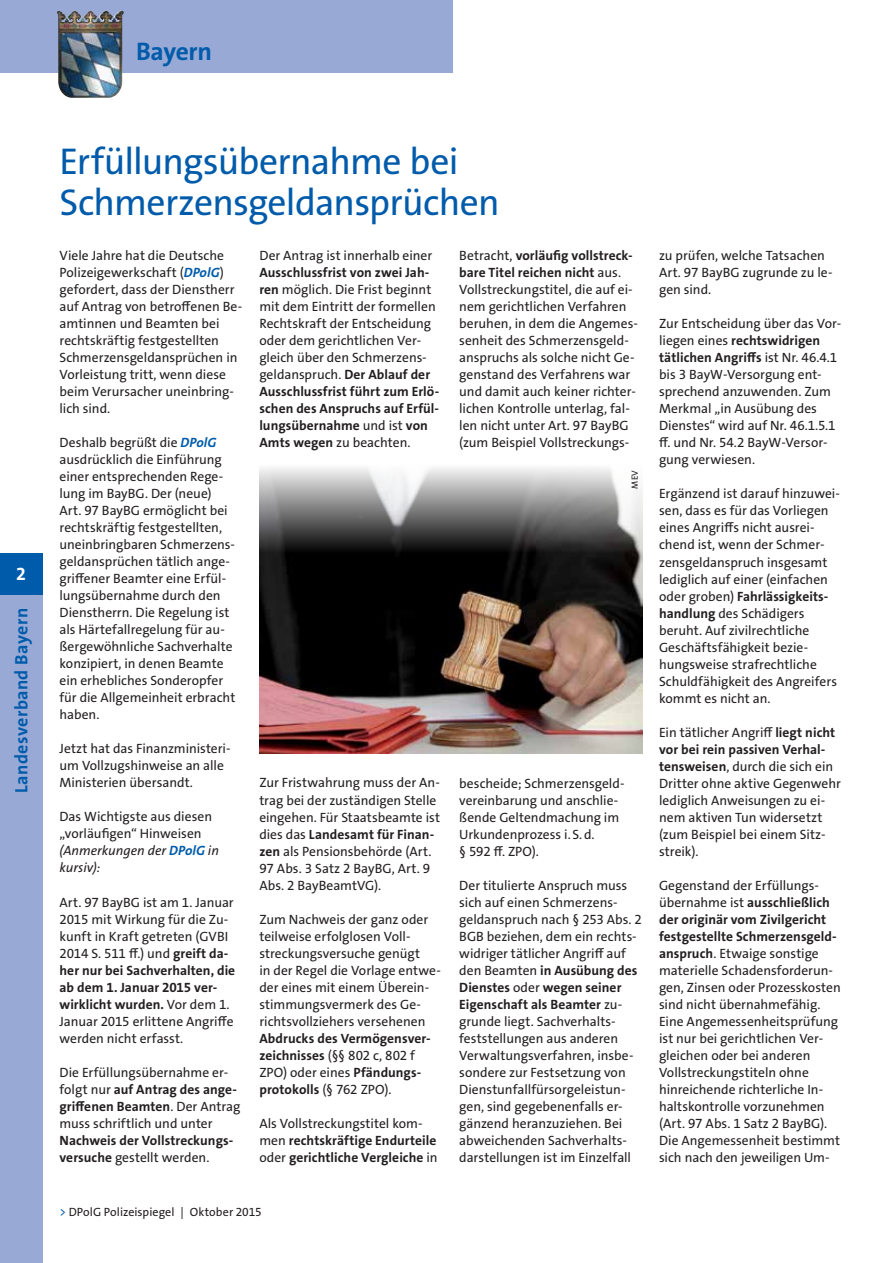
<style>
.page{position:relative;width:893px;height:1263px;background:#fff}
.page>*{position:absolute;margin:0;border:0;box-sizing:border-box;transform-origin:0 0}
.t1{font:37.5px/40.5px "The Sans Os F";letter-spacing:-.02em;color:#005baa}
.t2{font:700 25.5px "The Sans Os F";letter-spacing:-.01em;color:#005baa}
.t3{font:700 18px "The Sans Os F";letter-spacing:.02em;color:#005baa}
.t4{font:700 18px "The Sans Os F";color:#fff}
.t5{font:13.5px/17px "The Sans Os F";color:#231f20}
.t6{font:700 13.5px/17px "The Sans Os F";letter-spacing:.005em;color:#231f20}
.t7{font:12px "The Sans Os F";letter-spacing:.005em;color:#231f20}
.t8{font:9px "The Sans Os F";color:#231f20}
.s1{font-weight:700;font-style:italic;color:#005baa}
.s2{font-style:italic}
.s3{font-weight:700}
.s4{font-weight:400}
.s5{color:#005baa}
</style>
<div class="page">
<img style="left:259px;top:468px;width:383px;height:285px">
<div style="left:0;top:553px;width:43px;height:42px;background:#005baa"></div>
<div style="left:0;top:595px;width:43px;height:668px;background:#98a9d6"></div>
<div style="left:0;top:0;width:453px;height:72px;background:#98a9d6"></div>
<img style="left:68px;top:11px;width:53px;height:11px">
<h2 class="t2" style="left:136px;top:35px;width:77px">Bayern</h2>
<h3 class="t4" style="left:16px;top:562px;width:11px">2</h3>
<h3 class="t3" style="left:10px;top:793px;width:187px;rotate:-90deg">Landesverband Bayern</h3>
<h1 class="t1" style="left:60px;top:142px;width:442px">Erfüllungsübernahme bei<br>Schmerzensgeldansprüchen</h1>
<p class="t5" style="left:60px;top:247px;width:184px">Viele Jahre hat die Deutsche<br>Polizeigewerkschaft (<span class="s1">DPolG</span>) gefordert, dass der Dienstherr auf Antrag von betroffenen Be&shy;amtinnen und Beamten bei rechtskräftig festgestellten<br>Schmerzensgeldansprüchen in<br>Vorleistung tritt, wenn diese beim Verursacher uneinbring&shy;lich sind.</p>
<p class="t5" style="left:60px;top:434px;width:177px">Deshalb begrüßt die <span class="s1">DPolG </span>ausdrücklich die Einführung einer entsprechenden Rege&shy;lung im BayBG. Der (neue)<br>Art. 97 BayBG ermöglicht bei rechtskräftig festgestellten, uneinbringbaren Schmerzens&shy;geldansprüchen tätlich ange&shy;griffener Beamter eine Erfül&shy;lungsübernahme durch den<br>Dienstherrn. Die Regelung ist als Härtefallregelung für au&shy;ßergewöhnliche Sachverhalte konzipiert, in denen Beamte ein erhebliches Sonderopfer für die Allgemeinheit erbracht haben.</p>
<p class="t5" style="left:60px;top:740px;width:173px">Jetzt hat das Finanzministeri&shy;um Vollzugshinweise an alle<br>Ministerien übersandt.</p>
<p class="t5" style="left:60px;top:808px;width:161px">Das Wichtigste aus diesen „vorläufigen“ Hinweisen <span class="s2">(Anmerkungen der</span> <span class="s1">DPolG</span> <span class="s2">in kursiv):</span></p>
<p class="t5" style="left:60px;top:893px;width:177px">Art. 97 BayBG ist am 1. Januar<br>2015 mit Wirkung für die Zu&shy;kunft in Kraft getreten (GVBI<br>2014 S. 511 ff.) und <span class="s3">greift da&shy;her nur bei Sachverhalten, die ab dem 1. Januar 2015 ver&shy;wirklicht wurden.</span> Vor dem 1.<br>Januar 2015 erlittene Angriffe werden nicht erfasst.</p>
<p class="t5" style="left:60px;top:1064px;width:183px">Die Erfüllungsübernahme er&shy;folgt nur <span class="s3">auf Antrag des ange&shy;griffenen Beamten</span>. Der Antrag muss schriftlich und unter</p>
<p class="t6" style="left:60px;top:1132px;width:175px">Nachweis der Vollstreckungs&shy;versuche <span class="s4">gestellt werden.</span></p>
<p class="t5" style="left:459px;top:247px;width:180px">Betracht, <span class="s3">vorläufig vollstreck&shy;bare Titel reichen nicht</span> aus.<br>Vollstreckungstitel, die auf ei&shy;nem gerichtlichen Verfahren beruhen, in dem die Angemes&shy;senheit des Schmerzensgeld&shy;anspruchs als solche nicht Ge&shy;genstand des Verfahrens war und damit auch keiner richter&shy;lichen Kontrolle unterlag, fal&shy;len nicht unter Art. 97 BayBG (zum Beispiel Vollstreckungs-</p>
<p class="t5" style="left:259px;top:247px;width:174px">Der Antrag ist innerhalb einer</p>
<p class="t5" style="left:259px;top:264px;width:181px"><span class="s3">Ausschlussfrist von zwei Jah&shy;ren</span> möglich. Die Frist beginnt mit dem Eintritt der formellen<br>Rechtskraft der Entscheidung oder dem gerichtlichen Ver&shy;gleich über den Schmerzens&shy;geldanspruch. <span class="s3">Der Ablauf der<br>Ausschlussfrist führt zum Erlö&shy;schen des Anspruchs auf Erfül&shy;lungsübernahme</span> und ist <span class="s3">von<br>Amts wegen</span> zu beachten.</p>
<p class="t8" style="left:629px;top:488px;width:20px;rotate:-90deg">MEV</p>
<p class="t5" style="left:259px;top:774px;width:182px">Zur Fristwahrung muss der An&shy;trag bei der zuständigen Stelle eingehen. Für Staatsbeamte ist dies das <span class="s3">Landesamt für Finan&shy;zen</span> als Pensionsbehörde (Art.<br>97 Abs. 3 Satz 2 BayBG, Art. 9<br>Abs. 2 BayBeamtVG).</p>
<p class="t5" style="left:259px;top:911px;width:183px">Zum Nachweis der ganz oder teilweise erfolglosen Voll&shy;streckungsversuche genügt<br>in der Regel die Vorlage entwe&shy;der eines mit einem Überein&shy;stimmungsvermerk des Ge&shy;richtsvollziehers versehenen</p>
<p class="t6" style="left:259px;top:1030px;width:173px">Abdrucks des Vermögensver&shy;zeichnisses <span class="s4">(§§ 802 c, 802 f<br>ZPO) oder eines</span> Pfändungs&shy;protokolls <span class="s4">(§ 762 ZPO).</span></p>
<p class="t6" style="left:259px;top:1115px;width:180px"><span class="s4">Als Vollstreckungstitel kom&shy;men</span> rechtskräftige Endurteile <span class="s4">oder</span> gerichtliche Vergleiche <span class="s4">in</span></p>
<p class="t5" style="left:459px;top:775px;width:167px">bescheide; Schmerzensgeld&shy;vereinbarung und anschlie&shy;ßende Geltendmachung im<br>Urkundenprozess i.S.d.<br>§ 592 ff. ZPO).</p>
<p class="t5" style="left:459px;top:877px;width:184px">Der titulierte Anspruch muss sich auf einen Schmerzens&shy;geldanspruch nach § 253 Abs. 2<br>BGB beziehen, dem ein rechts&shy;widriger tätlicher Angriff auf den Beamten <span class="s3">in Ausübung des<br>Dienstes</span> oder <span class="s3">wegen seiner<br>Eigenschaft als Beamter</span> zu&shy;grunde liegt. Sachverhalts&shy;feststellungen aus anderen<br>Verwaltungsverfahren, insbe&shy;sondere zur Festsetzung von<br>Dienstunfallfürsorgeleistun&shy;gen, sind gegebenenfalls er&shy;gänzend heranzuziehen. Bei abweichenden Sachverhalts&shy;darstellungen ist im Einzelfall</p>
<p class="t7" style="left:60px;top:1204px;width:204px"><span class="s5">&gt;</span> DPolG Polizeispiegel | Oktober 2015</p>
<p class="t5" style="left:659px;top:247px;width:175px">zu prüfen, welche Tatsachen<br>Art. 97 BayBG zugrunde zu le&shy;gen sind.</p>
<p class="t5" style="left:659px;top:315px;width:184px">Zur Entscheidung über das Vor&shy;liegen eines <span class="s3">rechtswidrigen tätlichen Angriffs</span> ist Nr. 46.4.1 bis 3 BayW-Versorgung ent&shy;sprechend anzuwenden. Zum<br>Merkmal „in Ausübung des<br>Dienstes“ wird auf Nr. 46.1.5.1 ff. und Nr. 54.2 BayW-Versor&shy;gung verwiesen.</p>
<p class="t5" style="left:659px;top:485px;width:182px">Ergänzend ist darauf hinzuwei&shy;sen, dass es für das Vorliegen eines Angriffs nicht ausrei&shy;chend ist, wenn der Schmer&shy;zensgeldanspruch insgesamt lediglich auf einer (einfachen oder groben) <span class="s3">Fahrlässigkeits&shy;handlung</span> des Schädigers beruht. Auf zivilrechtliche<br>Geschäftsfähigkeit bezie&shy;hungsweise strafrechtliche<br>Schuldfähigkeit des Angreifers kommt es nicht an.</p>
<p class="t5" style="left:659px;top:724px;width:183px">Ein tätlicher Angriff <span class="s3">liegt nicht vor bei rein passiven Verhal&shy;tensweisen</span>, durch die sich ein<br>Dritter ohne aktive Gegenwehr lediglich Anweisungen zu ei&shy;nem aktiven Tun widersetzt (zum Beispiel bei einem Sitz&shy;streik).</p>
<p class="t5" style="left:659px;top:877px;width:183px">Gegenstand der Erfüllungs&shy;übernahme ist <span class="s3">ausschließlich der originär vom Zivilgericht festgestellte Schmerzensgeld&shy;anspruch</span>. Etwaige sonstige materielle Schadensforderun&shy;gen, Zinsen oder Prozesskosten sind nicht übernahmefähig.<br>Eine Angemessenheitsprüfung ist nur bei gerichtlichen Ver&shy;gleichen oder bei anderen<br>Vollstreckungstiteln ohne hinreichende richterliche In&shy;haltskontrolle vorzunehmen (Art. 97 Abs. 1 Satz 2 BayBG).<br>Die Angemessenheit bestimmt sich nach den jeweiligen Um-</p>
</div>
